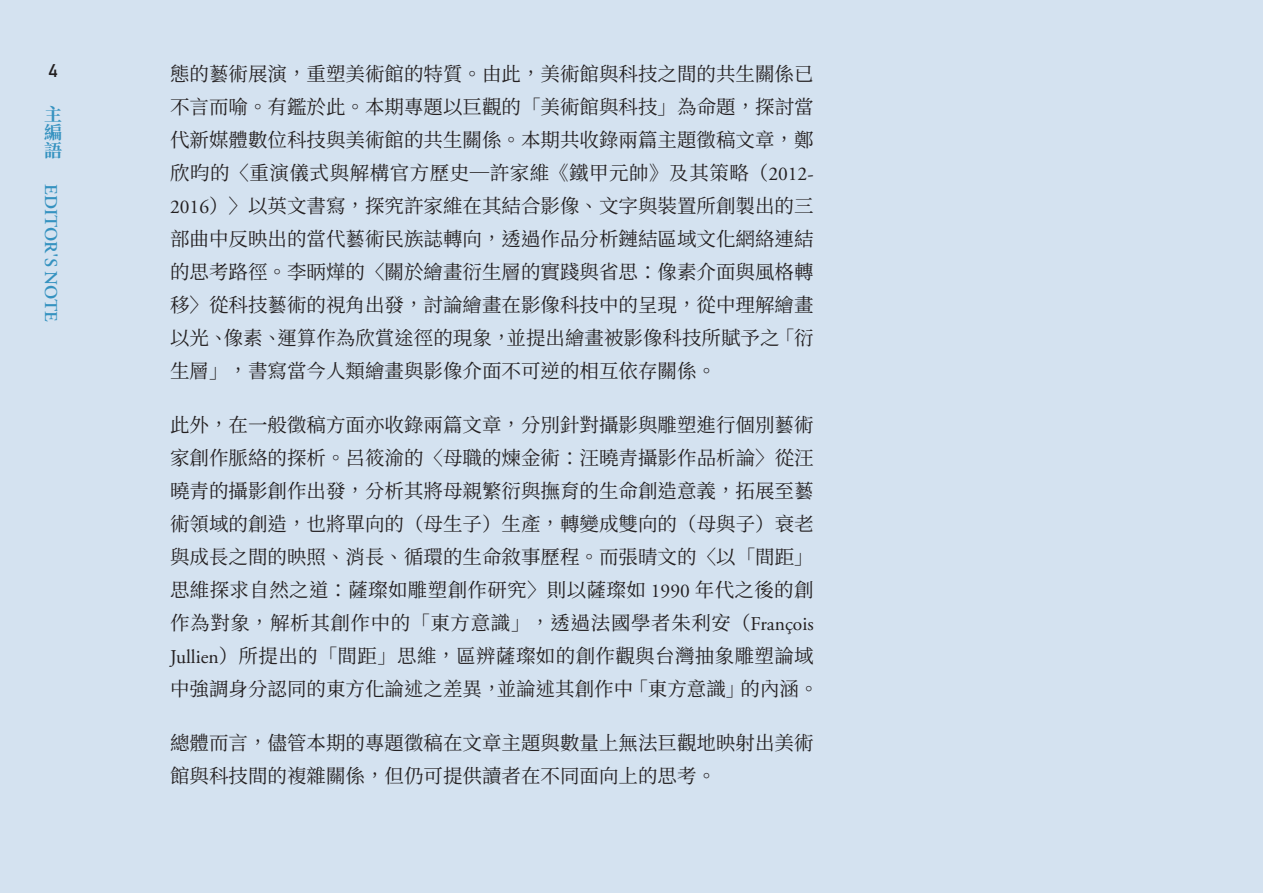
<style>
.page{position:relative;width:1263px;height:893px;background:#d4e2f0}
.page>*{position:absolute;margin:0;border:0;box-sizing:border-box;transform-origin:0 0}
.t1{font:19.5px/33px "Source Han Serif TC";color:#231f20}
.t2{font:600 18px "Adobe Garamond Pro";color:#3592c0}
.t3{font:700 18px/18px "Source Han Serif TC";color:#3592c0;text-align:justify}
.t4{font:700 18px "DIN Alternate";color:#231f20}
.s1{font-family:"Adobe Garamond Pro"}
</style>
<div class="page">
<p class="t4" style="left:49px;top:57px;width:10px">4</p>
<p class="t3" style="left:44px;top:106px;width:19px">主編語</p>
<p class="t2" style="left:61px;top:184px;width:138px;rotate:90deg">EDITOR'S NOTE</p>
<p class="t1" style="left:170px;top:58px;width:645px;text-align:justify">態的藝術展演，重塑美術館的特質。由此，美術館與科技之間的共生關係已不言而喻。有鑑於此。本期專題以巨觀的「美術館與科技」為命題，探討當代新媒體數位科技與美術館的共生關係。本期共收錄兩篇主題徵稿文章，鄭欣昀的〈重演儀式與解構官方歷史―許家維《鐵甲元帥》及其策略（<span class="s1">2012- 2016</span>）〉以英文書寫，探究許家維在其結合影像、文字與裝置所創製出的三部曲中反映出的當代藝術民族誌轉向，透過作品分析鏈結區域文化網絡連結的思考路徑。李昞燁的〈關於繪畫衍生層的實踐與省思：像素介面與風格轉移〉從科技藝術的視角出發，討論繪畫在影像科技中的呈現，從中理解繪畫以光、像素、運算作為欣賞途徑的現象，並提出繪畫被影像科技所賦予之「衍生層」，書寫當今人類繪畫與影像介面不可逆的相互依存關係。</p>
<p class="t1" style="left:170px;top:409px;width:650px">此外，在一般徵稿方面亦收錄兩篇文章，分別針對攝影與雕塑進行個別藝術家創作脈絡的探析。呂筱渝的〈母職的煉金術：汪曉青攝影作品析論〉從汪曉青的攝影創作出發，分析其將母親繁衍與撫育的生命創造意義，拓展至藝術領域的創造，也將單向的（母生子）生產，轉變成雙向的（母與子）衰老與成長之間的映照、消長、循環的生命敘事歷程。而張晴文的〈以「間距」思維探求自然之道：薩璨如雕塑創作研究〉則以薩璨如 <span class="s1">1990</span> 年代之後的創作為對象，解析其創作中的「東方意識」，透過法國學者朱利安（<span class="s1">François Jullien</span>）所提出的「間距」思維，區辨薩璨如的創作觀與台灣抽象雕塑論域中強調身分認同的東方化論述之差異，並論述其創作中「東方意識」的內涵。</p>
<p class="t1" style="left:170px;top:727px;width:645px">總體而言，儘管本期的專題徵稿在文章主題與數量上無法巨觀地映射出美術館與科技間的複雜關係，但仍可提供讀者在不同面向上的思考。</p>
</div>
